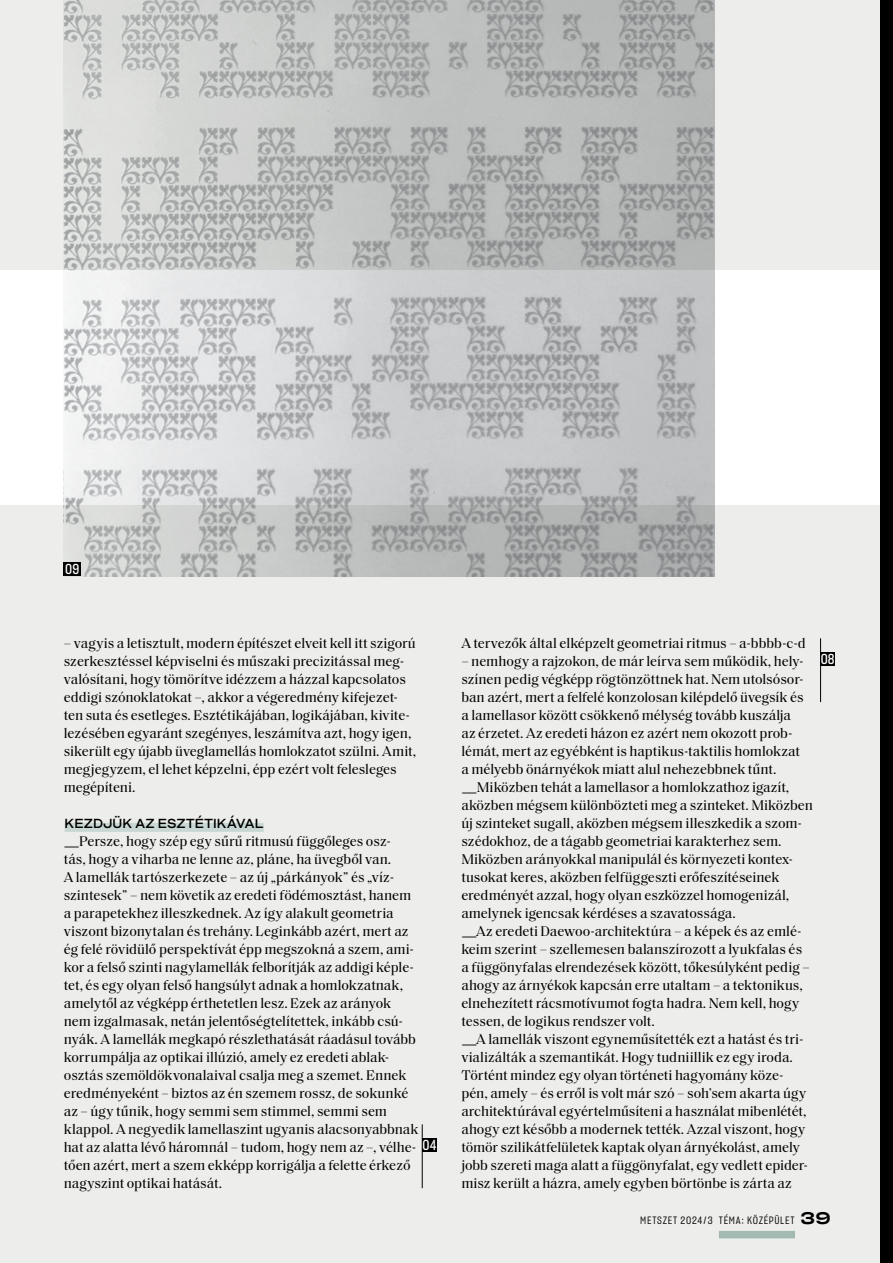
<style>
.page{position:relative;width:893px;height:1263px;background:#edeeeb}
.page>*{position:absolute;margin:0;border:0;box-sizing:border-box;transform-origin:0 0}
.t1{font:14.25px/18px "Saol Text";letter-spacing:-.005em;color:#000}
.t2{font:14.25px "Sharp Grotesk Medium 15";color:#fff}
.t3{font:700 13.5px "Mid Century Sans Sm";color:#000}
.t4{font:10.5px "Sharp Grotesk Book 15";letter-spacing:.065em;color:#000}
.s1{font-family:"Mid Century Sans"}
.s2{font-family:"Sharp Grotesk Medium 25";font-size:16.5px}
</style>
<div class="page">
<div style="left:0;top:270px;width:880px;height:234px;background:#fff"></div>
<div style="left:65px;top:823px;width:199px;height:9px;background:#c8d7d3"></div>
<img style="left:64px;top:0;width:650px;height:576px">
<div style="left:64px;top:562px;width:17px;height:14px;background:#000"></div>
<hr style="left:422px;top:1124px;width:1px;height:64px;background:#000">
<div style="left:422px;top:1138px;width:15px;height:14px;background:#000"></div>
<hr style="left:820px;top:638px;width:1px;height:64px;background:#000">
<div style="left:820px;top:652px;width:15px;height:14px;background:#000"></div>
<div style="left:880px;top:0;width:13px;height:1263px;background:#000"></div>
<div style="left:719px;top:1231px;width:76px;height:7px;background:#a2bab1"></div>
<p class="t2" style="left:65px;top:559px;width:15px">09</p>
<p class="t1" style="left:64px;top:633px;width:354px">– vagyis a letisztult, modern építészet elveit kell itt szigorú szerkesztéssel képviselni és műszaki precizitással meg&shy;valósítani, hogy tömörítve idézzem a házzal kapcsolatos eddigi szónoklatokat –, akkor a végeredmény kifejezet&shy;ten suta és esetleges. Esztétikájában, logikájában, kivite&shy;lezésében egyaránt szegényes, leszámítva azt, hogy igen, sikerült egy újabb üveglamellás homlokzatot szülni. Amit, megjegyzem, el lehet képzelni, épp ezért volt felesleges megépíteni.</p>
<p class="t3" style="left:65px;top:815px;width:201px">KEZDJÜK AZ ESZTÉTIKÁVAL</p>
<p class="t1" style="left:64px;top:831px;width:356px"><span class="s1">—</span>Persze, hogy szép egy sűrű ritmusú függőleges osz-<br>tás, hogy a viharba ne lenne az, pláne, ha üvegből van.<br>A lamellák tartószerkezete – az új „párkányok” és „víz&shy;szintesek” – nem követik az eredeti födémosztást, hanem a parapetekhez illeszkednek. Az így alakult geometria viszont bizonytalan és trehány. Leginkább azért, mert az ég felé rövidülő perspektívát épp megszokná a szem, ami&shy;kor a felső szinti nagylamellák felborítják az addigi képle&shy;tet, és egy olyan felső hangsúlyt adnak a homlokzatnak, amelytől az végképp érthetetlen lesz. Ezek az arányok nem izgalmasak, netán jelentőségtelítettek, inkább csú&shy;nyák. A lamellák megkapó részlethatását ráadásul tovább korrumpálja az optikai illúzió, amely ez eredeti ablak&shy;osztás szemöldökvonalaival csalja meg a szemet. Ennek eredményeként – biztos az én szemem rossz, de sokunké az – úgy tűnik, hogy semmi sem stimmel, semmi sem klappol. A negyedik lamellaszint ugyanis alacsonyabbnak hat az alatta lévő háromnál – tudom, hogy nem az –, vélhe&shy;tően azért, mert a szem ekképp korrigálja a felette érkező nagyszint optikai hatását.</p>
<p class="t2" style="left:422px;top:1135px;width:15px">04</p>
<p class="t1" style="left:461px;top:633px;width:346px">A tervezők által elképzelt geometriai ritmus – a-bbbb-c-d</p>
<p class="t1" style="left:461px;top:651px;width:353px">– nemhogy a rajzokon, de már leírva sem működik, hely&shy;színen pedig végképp rögtönzöttnek hat. Nem utolsósor&shy;ban azért, mert a felfelé konzolosan kilépdelő üvegsík és a lamellasor között csökkenő mélység tovább kuszálja<br>az érzetet. Az eredeti házon ez azért nem okozott prob&shy;lémát, mert az egyébként is haptikus-taktilis homlokzat<br>a mélyebb önárnyékok miatt alul nehezebbnek tűnt. <span class="s1">—</span>Miközben tehát a lamellasor a homlokzathoz igazít, aközben mégsem különbözteti meg a szinteket. Miközben új szinteket sugall, aközben mégsem illeszkedik a szom&shy;szédokhoz, de a tágabb geometriai karakterhez sem.<br>Miközben arányokkal manipulál és környezeti kontex&shy;tusokat keres, aközben felfüggeszti erőfeszítéseinek eredményét azzal, hogy olyan eszközzel homogenizál, amelynek igencsak kérdéses a szavatossága.<br><span class="s1">—</span>Az eredeti Daewoo-architektúra – a képek és az emlé&shy;keim szerint – szellemesen balanszírozott a lyukfalas és a függönyfalas elrendezések között, tőkesúlyként pedig – ahogy az árnyékok kapcsán erre utaltam – a tektonikus, elnehezített rácsmotívumot fogta hadra. Nem kell, hogy tessen, de logikus rendszer volt.<br><span class="s1">—</span>A lamellák viszont egyneműsítették ezt a hatást és tri&shy;vializálták a szemantikát. Hogy tudniillik ez egy iroda.<br>Történt mindez egy olyan történeti hagyomány köze&shy;pén, amely – és erről is volt már szó – soh’sem akarta úgy architektúrával egyértelműsíteni a használat mibenlétét, ahogy ezt később a modernek tették. Azzal viszont, hogy tömör szilikátfelületek kaptak olyan árnyékolást, amely jobb szereti maga alatt a függönyfalat, egy vedlett epider&shy;misz került a házra, amely egyben börtönbe is zárta az</p>
<p class="t2" style="left:821px;top:649px;width:15px">08</p>
<p class="t4" style="left:640px;top:1213px;width:192px">METSZET 2024/3 TÉMA: KÖZÉPÜLET <span class="s2">39</span></p>
</div>
